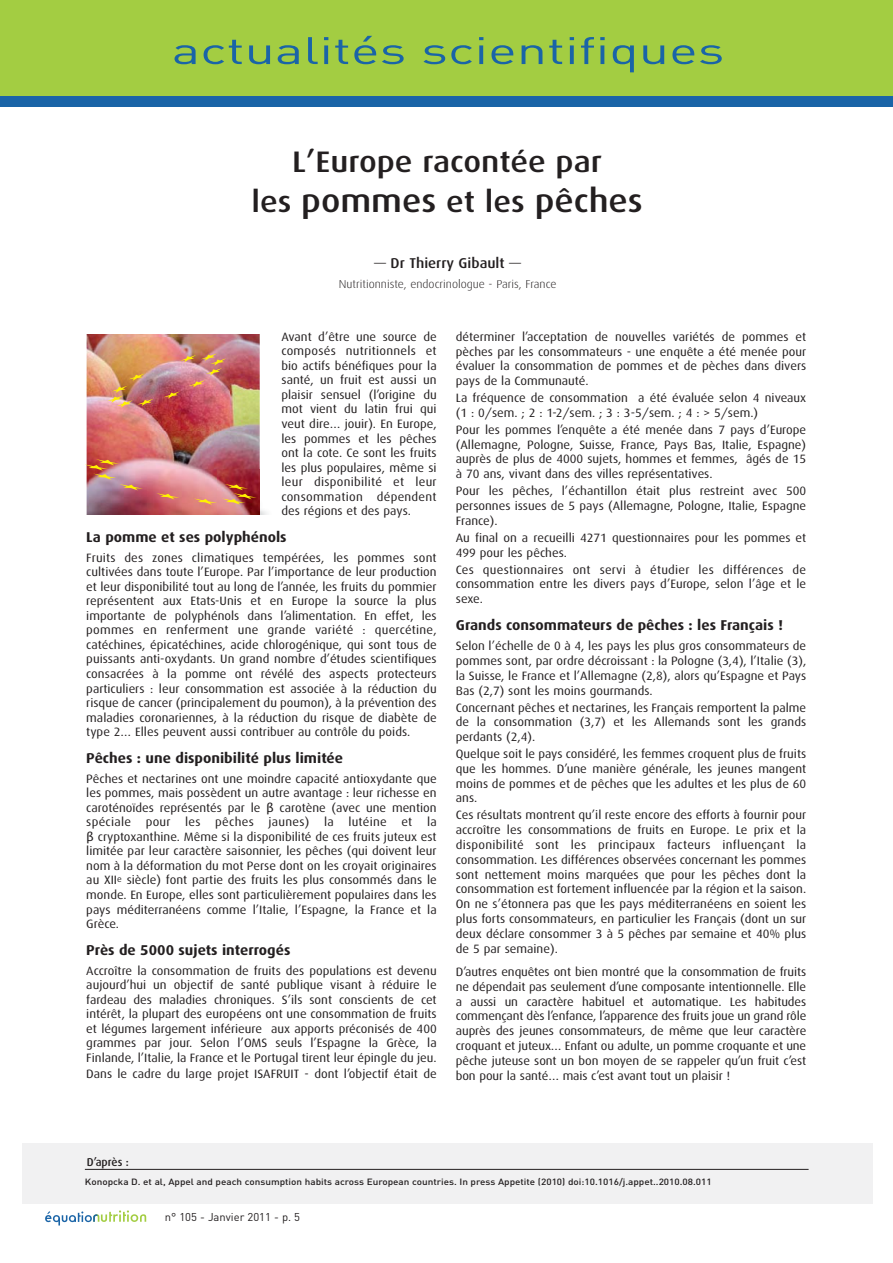
<style>
.page{position:relative;width:893px;height:1263px;background:#fff}
.page>*{position:absolute;margin:0;border:0;box-sizing:border-box;transform-origin:0 0}
.t1{font:37.8px "DIN";color:#1a64a7;scale:1.43 1}
.t2{font:500 32.4px "Dax";color:#231f20;scale:1.11 1}
.t3{font:500 29.7px "Dax";color:#231f20;scale:1.11 1}
.t4{font:700 14.25px "Dax";color:#231f20;scale:1.05 1}
.t5{font:500 14.25px "Dax";color:#231f20;scale:1.05 1}
.t6{font:12.15px/14.5px "Dax";color:#231f20;text-align:justify;scale:1.05 1}
.t7{font:300 11.4px "Dax";color:#231f20;scale:1.05 1}
.t8{font:500 11.4px "Dax";color:#231f20}
.t9{font:11.25px "DIN";color:#231f20}
.t10{font:500 9px "DIN";color:#231f20;scale:1.1 1}
.s1{font-size:29.7px}
.s2{font-weight:400}
.s3{font-family:"Lucida Grande"}
</style>
<div class="page">
<div style="left:0;top:0;width:892px;height:96px;background:#a3cd42"></div>
<div style="left:0;top:96px;width:892px;height:10px;background:#1a64a7"></div>
<svg style="left:45px;top:1210px;width:101px;height:16px"></svg>
<div style="left:22px;top:1143px;width:850px;height:61px;background:#f1f1f2"></div>
<hr style="left:85px;top:1169px;width:723px;height:1px;background:#231f20">
<img style="left:87px;top:334px;width:173px;height:180px">
<img style="left:112px;top:363px;width:132px;height:67px">
<img style="left:107px;top:373px;width:47px;height:35px">
<img style="left:164px;top:353px;width:62px;height:46px">
<img style="left:90px;top:469px;width:177px;height:45px">
<svg style="left:86px;top:459px;width:57px;height:31px;background:#ca8d88"></svg>
<svg style="left:156px;top:493px;width:24px;height:6px"></svg>
<svg style="left:194px;top:484px;width:63px;height:21px"></svg>
<img style="left:125px;top:334px;width:103px;height:2px">
<h1 class="t1" style="left:172px;top:37px;width:388px">actualités scientifiques</h1>
<h3 class="t3" style="left:292px;top:149px;width:281px">L’Europe racontée par</h3>
<h2 class="t2" style="left:251px;top:187px;width:354px"><span class="s1">les</span> pommes <span class="s1">et les</span> pêches</h2>
<p class="t5" style="left:374px;top:256px;width:142px"><span class="s2">—</span> Dr Thierry Gibault <span class="s2">—</span></p>
<p class="t7" style="left:339px;top:279px;width:209px">Nutritionniste, endocrinologue - Paris, France</p>
<p class="t6" style="left:281px;top:330px;width:149px">Avant d’être une source de composés nutritionnels et bio actifs bénéfiques pour la santé, un fruit est aussi un plaisir sensuel (l’origine du mot vient du latin frui qui veut dire… jouir). En Europe, les pommes et les pêches ont la cote. Ce sont les fruits les plus populaires, même si leur disponibilité et leur consommation dépendent des régions et des pays.</p>
<p class="t4" style="left:86px;top:530px;width:192px">La pomme et ses polyphénols</p>
<p class="t6" style="left:86px;top:551px;width:335px">Fruits des zones climatiques tempérées, les pommes sont cultivées dans toute l’Europe. Par l’importance de leur production et leur disponibilité tout au long de l’année, les fruits du pommier représentent aux Etats-Unis et en Europe la source la plus importante de polyphénols dans l’alimentation. En effet, les pommes en renferment une grande variété : quercétine, catéchines, épicatéchines, acide chlorogénique, qui sont tous de puissants anti-oxydants. Un grand nombre d’études scientifiques consacrées à la pomme ont révélé des aspects protecteurs particuliers : leur consommation est associée à la réduction du risque de cancer (principalement du poumon), à la prévention des maladies coronariennes, à la réduction du risque de diabète de type 2… Elles peuvent aussi contribuer au contrôle du poids.</p>
<p class="t4" style="left:86px;top:751px;width:246px">Pêches : une disponibilité plus limitée</p>
<p class="t6" style="left:86px;top:772px;width:335px">Pêches et nectarines ont une moindre capacité antioxydante que les pommes, mais possèdent un autre avantage : leur richesse en caroténoïdes représentés par le <span class="s3">β</span> carotène (avec une mention spéciale pour les pêches jaunes) la lutéine et la <span class="s3">β</span> cryptoxanthine. Même si la disponibilité de ces fruits juteux est limitée par leur caractère saisonnier, les pêches (qui doivent leur nom à la déformation du mot Perse dont on les croyait originaires au XII<sup>e</sup> siècle) font partie des fruits les plus consommés dans le monde. En Europe, elles sont particulièrement populaires dans les pays méditerranéens comme l’Italie, l’Espagne, la France et la Grèce.</p>
<p class="t4" style="left:86px;top:943px;width:196px">Près de 5000 sujets interrogés</p>
<p class="t6" style="left:86px;top:964px;width:335px">Accroître la consommation de fruits des populations est devenu aujourd’hui un objectif de santé publique visant à réduire le fardeau des maladies chroniques. S’ils sont conscients de cet intérêt, la plupart des européens ont une consommation de fruits et légumes largement inférieure aux apports préconisés de 400 grammes par jour. Selon l’OMS seuls l’Espagne la Grèce, la Finlande, l’Italie, la France et le Portugal tirent leur épingle du jeu.</p>
<p class="t6" style="left:86px;top:1068px;width:335px">Dans le cadre du large projet ISAFRUIT - dont l’objectif était de</p>
<p class="t6" style="left:456px;top:330px;width:335px">déterminer l’acceptation de nouvelles variétés de pommes et pèches par les consommateurs - une enquête a été menée pour évaluer la consommation de pommes et de pèches dans divers pays de la Communauté.</p>
<p class="t6" style="left:456px;top:391px;width:335px">La fréquence de consommation a été évaluée selon 4 niveaux (1 : 0/sem. ; 2 : 1-2/sem. ; 3 : 3-5/sem. ; 4 : &gt; 5/sem.)</p>
<p class="t6" style="left:456px;top:423px;width:335px">Pour les pommes l’enquête a été menée dans 7 pays d’Europe (Allemagne, Pologne, Suisse, France, Pays Bas, Italie, Espagne) auprès de plus de 4000 sujets, hommes et femmes, âgés de 15 à 70 ans, vivant dans des villes représentatives.</p>
<p class="t6" style="left:456px;top:484px;width:335px">Pour les pêches, l’échantillon était plus restreint avec 500 personnes issues de 5 pays (Allemagne, Pologne, Italie, Espagne France).</p>
<p class="t6" style="left:456px;top:531px;width:335px">Au final on a recueilli 4271 questionnaires pour les pommes et<br>499 pour les pêches.</p>
<p class="t6" style="left:456px;top:563px;width:335px">Ces questionnaires ont servi à étudier les différences de consommation entre les divers pays d’Europe, selon l’âge et le sexe.</p>
<p class="t4" style="left:456px;top:618px;width:313px">Grands consommateurs de pêches : les Français !</p>
<p class="t6" style="left:456px;top:639px;width:335px">Selon l’échelle de 0 à 4, les pays les plus gros consommateurs de pommes sont, par ordre décroissant : la Pologne (3,4), l’Italie (3), la Suisse, le France et l’Allemagne (2,8), alors qu’Espagne et Pays Bas (2,7) sont les moins gourmands.</p>
<p class="t6" style="left:456px;top:701px;width:335px">Concernant pêches et nectarines, les Français remportent la palme de la consommation (3,7) et les Allemands sont les grands perdants (2,4).</p>
<p class="t6" style="left:456px;top:747px;width:335px">Quelque soit le pays considéré, les femmes croquent plus de fruits que les hommes. D’une manière générale, les jeunes mangent moins de pommes et de pêches que les adultes et les plus de 60 ans.</p>
<p class="t6" style="left:456px;top:809px;width:335px">Ces résultats montrent qu’il reste encore des efforts à fournir pour accroître les consommations de fruits en Europe. Le prix et la disponibilité sont les principaux facteurs influençant la consommation. Les différences observées concernant les pommes sont nettement moins marquées que pour les pêches dont la consommation est fortement influencée par la région et la saison.<br>On ne s’étonnera pas que les pays méditerranéens en soient les plus forts consommateurs, en particulier les Français (dont un sur deux déclare consommer 3 à 5 pêches par semaine et 40% plus de 5 par semaine).</p>
<p class="t6" style="left:456px;top:965px;width:335px">D’autres enquêtes ont bien montré que la consommation de fruits ne dépendait pas seulement d’une composante intentionnelle. Elle a aussi un caractère habituel et automatique. Les habitudes commençant dès l’enfance, l’apparence des fruits joue un grand rôle auprès des jeunes consommateurs, de même que leur caractère croquant et juteux… Enfant ou adulte, un pomme croquante et une pêche juteuse sont un bon moyen de se rappeler qu’un fruit c’est bon pour la santé… mais c’est avant tout un plaisir !</p>
<p class="t8" style="left:87px;top:1158px;width:43px">D’après :</p>
<p class="t10" style="left:85px;top:1178px;width:571px">Konopcka D. et al, Appel and peach consumption habits across European countries. In press Appetite (2010) doi:10.1016/j.appet..2010.08.011</p>
<p class="t9" style="left:165px;top:1213px;width:137px">n° 105 - Janvier 2011 - p. 5</p>
</div>
